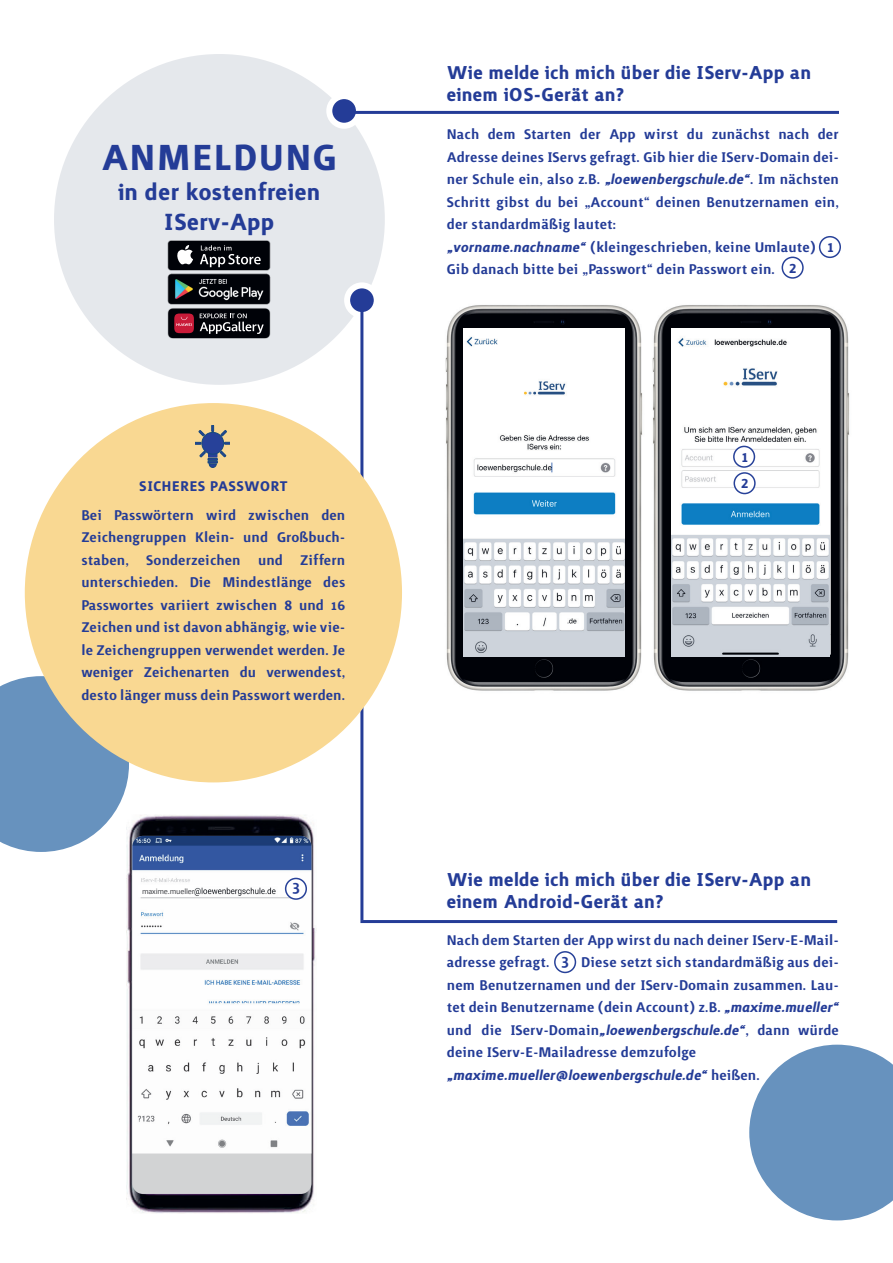
<style>
.page{position:relative;width:893px;height:1263px;background:#fff}
.page>*{position:absolute;margin:0;border:0;box-sizing:border-box;transform-origin:0 0}
.t1{font:700 46.5px "Surface";letter-spacing:.02em;color:#243c97}
.t2{font:700 30px/30px "Surface";color:#243c97;text-align:center}
.t3{font:700 24px/22.5px "Surface";color:#243c97}
.t4{font:500 20.7px/26.5px "Surface";color:#243c97;scale:.94 1}
.t5{font:500 18px/22.5px "Surface";color:#243c97}
.t6{font:700 18px "Surface";letter-spacing:.01em;color:#243c97}
.t7{font:8.4px "Calibri";letter-spacing:-.02em;color:#010309}
.s1{font-weight:700;font-style:italic}
</style>
<div class="page">
<svg style="left:0;top:676px;width:129px;height:176px;background:#769dc4"></svg>
<div style="left:54px;top:54px;width:331px;height:331px;background:#e5e8ec;border-radius:50%"></div>
<svg style="left:329px;top:96px;width:30px;height:30px"></svg>
<div style="left:326px;top:93px;width:36px;height:36px;border:6px solid #fff;border-radius:50%"></div>
<svg style="left:749px;top:1045px;width:144px;height:175px"></svg>
<div style="left:819px;top:236px;width:22px;height:22px;border:2px solid #284299;border-radius:50%"></div>
<div style="left:782px;top:257px;width:22px;height:22px;border:2px solid #284299;border-radius:50%"></div>
<img style="left:445px;top:305px;width:198px;height:386px">
<img style="left:463px;top:329px;width:161px;height:327px">
<img style="left:652px;top:305px;width:198px;height:386px">
<img style="left:671px;top:329px;width:159px;height:327px">
<div style="left:734px;top:446px;width:20px;height:21px;background:#fff;border-radius:50%"></div>
<div style="left:733px;top:446px;width:22px;height:22px;border:2px solid #284299;border-radius:50%"></div>
<div style="left:734px;top:473px;width:21px;height:20px;background:#fff;border-radius:50%"></div>
<div style="left:733px;top:472px;width:23px;height:22px;border:2px solid #284299;border-radius:50%"></div>
<hr style="left:344px;top:111px;width:495px;height:3px;background:#243c97">
<img style="left:126px;top:814px;width:191px;height:399px">
<div style="left:132px;top:836px;width:179px;height:358px;background:#d2d3d4;border-radius:11px"></div>
<img style="left:132px;top:836px;width:179px;height:317px">
<hr style="left:360px;top:920px;width:477px;height:3px;background:#243c97">
<svg style="left:347px;top:285px;width:30px;height:30px"></svg>
<div style="left:344px;top:282px;width:36px;height:36px;border:6px solid #fff;border-radius:50%"></div>
<hr style="left:360px;top:305px;width:3px;height:615px;background:#243c97">
<div style="left:554px;top:951px;width:22px;height:22px;border:2px solid #284299;border-radius:50%"></div>
<div style="left:286px;top:878px;width:20px;height:21px;background:#fff;border-radius:50%"></div>
<div style="left:285px;top:878px;width:22px;height:22px;border:2px solid #284299;border-radius:50%"></div>
<div style="left:168px;top:240px;width:102px;height:31px;background:#9fa1a5;border-radius:4px"></div>
<div style="left:168px;top:241px;width:102px;height:29px;background:#000208;border-radius:3px"></div>
<svg style="left:177px;top:245px;width:16px;height:19px"></svg>
<svg style="left:200px;top:245px;width:61px;height:22px"></svg>
<img style="left:167px;top:270px;width:104px;height:35px">
<div style="left:25px;top:403px;width:377px;height:379px;background:#f9d892;border-radius:50%"></div>
<div style="left:202px;top:432px;width:22px;height:22px;background:#274199;border-radius:50%"></div>
<div style="left:202px;top:432px;width:22px;height:22px;border:1px solid #16497f;border-radius:50%"></div>
<svg style="left:212px;top:425px;width:2px;height:7px"></svg>
<svg style="left:224px;top:442px;width:6px;height:2px"></svg>
<svg style="left:221px;top:430px;width:6px;height:6px"></svg>
<svg style="left:199px;top:430px;width:6px;height:6px"></svg>
<svg style="left:200px;top:451px;width:26px;height:16px"></svg>
<svg style="left:168px;top:308px;width:102px;height:31px;background:#3c2a32"></svg>
<div style="left:139px;top:885px;width:141px;height:11px;background:#fff"></div>
<img style="left:195px;top:887px;width:81px;height:9px">
<h1 class="t1" style="left:101px;top:137px;width:237px">ANMELDUNG</h1>
<h2 class="t2" style="left:118px;top:177px;width:204px">in der kostenfreien<br>IServ-App</h2>
<p class="t6" style="left:139px;top:478px;width:150px">SICHERES PASSWORT</p>
<p class="t5" style="left:81px;top:504px;width:266px;text-align:justify">Bei Passwörtern wird zwischen den Zeichengruppen Klein- und Großbuch&shy;staben, Sonderzeichen und Ziffern unterschieden. Die Mindestlänge des Passwortes variiert zwischen 8 und 16<br>Zeichen und ist davon abhängig, wie vie&shy;le Zeichengruppen verwendet werden. Je weniger Zeichenarten du verwendest, desto länger muss dein Passwort werden.</p>
<p class="t7" style="left:142px;top:886px;width:54px">maxime.mueller</p>
<p class="t4" style="left:292px;top:874px;width:10px">3</p>
<h3 class="t3" style="left:447px;top:61px;width:366px">Wie melde ich mich über die IServ-App an einem iOS-Gerät an?</h3>
<p class="t5" style="left:447px;top:123px;width:394px">Nach dem Starten der App wirst du zunächst nach der Adresse deines IServs gefragt. Gib hier die IServ-Domain dei&shy;ner Schule ein, also z.B. <span class="s1">„loewenbergschule.de“</span>. Im nächsten Schritt gibst du bei „Account“ deinen Benutzernamen ein, der standardmäßig lautet:<br><span class="s1">„vorname.nachname“</span> (kleingeschrieben, keine Umlaute)<br>Gib danach bitte bei „Passwort“ dein Passwort ein.</p>
<p class="t4" style="left:827px;top:234px;width:9px">1</p>
<p class="t4" style="left:789px;top:254px;width:10px">2</p>
<p class="t4" style="left:741px;top:443px;width:10px">1<br>2</p>
<h3 class="t3" style="left:447px;top:868px;width:366px">Wie melde ich mich über die IServ-App an einem Android-Gerät an?</h3>
<p class="t5" style="left:447px;top:929px;width:394px">Nach dem Starten der App wirst du nach deiner IServ-E-Mail&shy;adresse gefragt.</p>
<p class="t5" style="left:447px;top:951px;width:394px;text-indent:134px">Diese setzt sich standardmäßig aus dei&shy;nem Benutzernamen und der IServ-Domain zusammen. Lau&shy;tet dein Benutzername (dein Account) z.B. <span class="s1">„maxime.mueller“ </span>und die IServ-Domain<span class="s1">„loewenbergschule.de“</span>, dann würde deine IServ-E-Mailadresse demzufolge <span class="s1">„maxime.mueller@loewenbergschule.de“</span> heißen.</p>
<p class="t4" style="left:561px;top:947px;width:10px">3</p>
</div>
